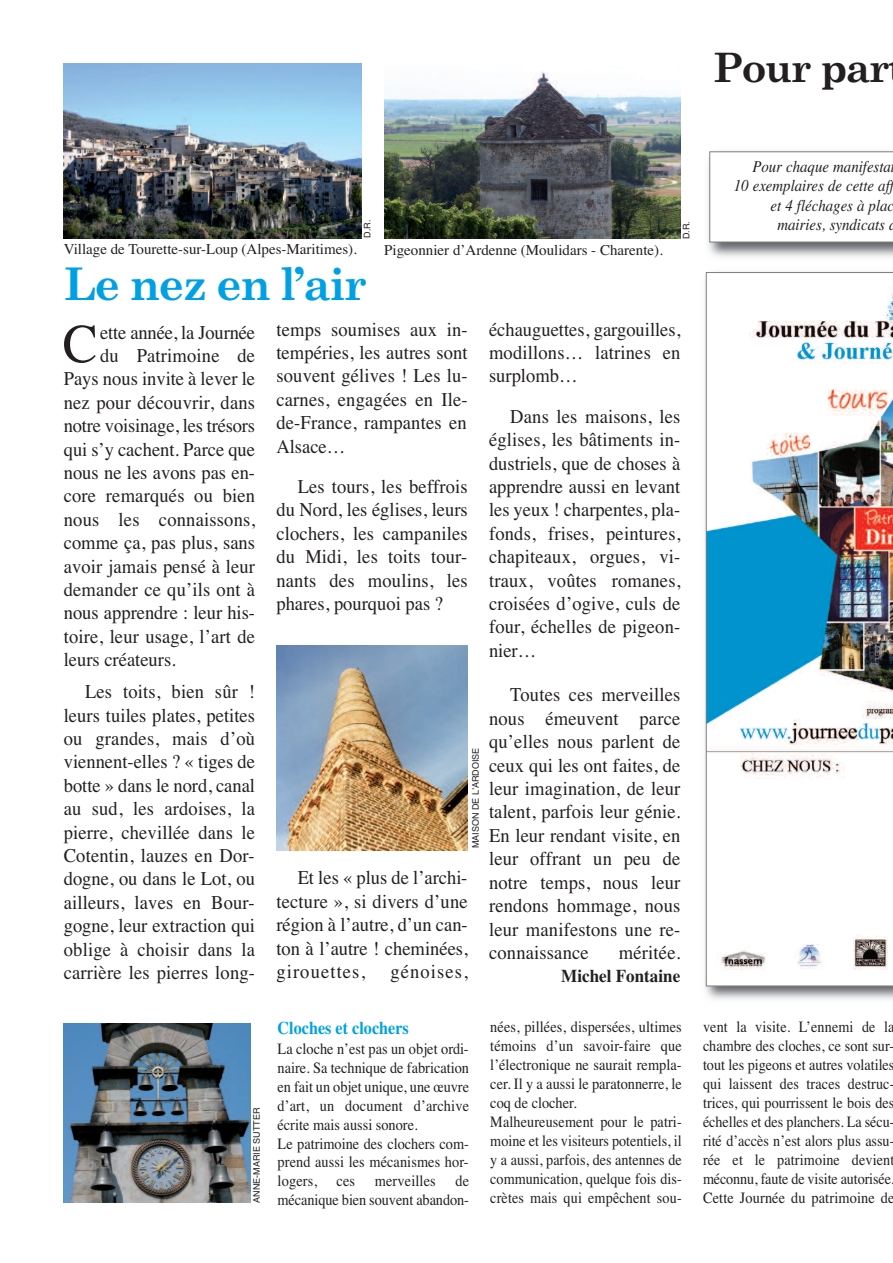
<style>
.page{position:relative;width:893px;height:1263px;background:#fff}
.page>*{position:absolute;margin:0;border:0;box-sizing:border-box;transform-origin:0 0}
.t1{font:54.75px "Times";color:#231f20;scale:.95 1}
.t2{font:700 45px "Century Schoolbook";letter-spacing:-.04em;color:#00a1e4}
.t3{font:700 40.5px "Century Schoolbook";letter-spacing:-.04em;color:#231f20}
.t4{font:19.5px/23.4px "Times";letter-spacing:.01em;color:#231f20;text-align:justify;scale:.95 1}
.t5{font:19.5px "Times";letter-spacing:-.01em;color:#231f20;scale:.95 1}
.t6{font:19.5px "Times";letter-spacing:.06em;color:#231f20;scale:.95 1}
.t7{font:700 18px "Times";color:#00a1e4;scale:.9 1}
.t8{font:700 18px "Times";color:#231f20;scale:.95 1}
.t9{font:16.5px "Times Italic TT";color:#231f20;scale:.9 1}
.t10{font:15.75px/18.9px "Times";color:#231f20;scale:.91 1}
.t11{font:15.75px/18.9px "Times";color:#231f20;scale:.9 1}
.t12{font:15px "Times";color:#231f20}
.t13{font:9px "Helvetica";color:#231f20}
</style>
<div class="page">
<img style="left:64px;top:64px;width:298px;height:175px">
<img style="left:705px;top:272px;width:188px;height:728px">
<img style="left:706px;top:272px;width:187px;height:714px">
<img style="left:708px;top:161px;width:185px;height:96px">
<svg style="left:709px;top:151px;width:184px;height:91px"></svg>
<img style="left:64px;top:1023px;width:186px;height:179px">
<img style="left:276px;top:646px;width:191px;height:204px">
<img style="left:385px;top:72px;width:295px;height:167px">
<h3 class="t3" style="left:713px;top:44px;width:179px">Pour par</h3>
<p class="t13" style="left:362px;top:238px;width:20px;rotate:-90deg">D.R.</p>
<p class="t13" style="left:681px;top:239px;width:20px;rotate:-90deg">D.R.</p>
<p class="t12" style="left:64px;top:240px;width:295px">Village de Tourette-sur-Loup (Alpes-Maritimes).</p>
<p class="t12" style="left:384px;top:241px;width:280px">Pigeonnier d’Ardenne (Moulidars - Charente).</p>
<h2 class="t2" style="left:64px;top:258px;width:305px">Le nez en l’air</h2>
<h1 class="t1" style="left:63px;top:311px;width:38px">C</h1>
<p class="t4" style="left:100px;top:320px;width:165px">ette année, la Journée</p>
<p class="t4" style="left:100px;top:344px;width:165px">du Patrimoine de</p>
<p class="t4" style="left:64px;top:367px;width:203px">Pays nous invite à lever le</p>
<p class="t4" style="left:64px;top:390px;width:203px">nez pour découvrir, dans</p>
<p class="t5" style="left:64px;top:414px;width:203px">notre voisinage, les trésors</p>
<p class="t4" style="left:64px;top:437px;width:203px">qui s’y cachent. Parce que</p>
<p class="t4" style="left:64px;top:461px;width:203px">nous ne les avons pas en-</p>
<p class="t4" style="left:64px;top:484px;width:203px">core remarqués ou bien</p>
<p class="t4" style="left:64px;top:507px;width:203px">nous les connaissons,</p>
<p class="t4" style="left:64px;top:531px;width:203px">comme ça, pas plus, sans</p>
<p class="t4" style="left:64px;top:554px;width:203px">avoir jamais pensé à leur</p>
<p class="t4" style="left:64px;top:578px;width:203px">demander ce qu’ils ont à</p>
<p class="t4" style="left:64px;top:601px;width:203px">nous apprendre : leur his-</p>
<p class="t4" style="left:64px;top:624px;width:203px">toire, leur usage, l’art de</p>
<p class="t4" style="left:64px;top:648px;width:120px">leurs créateurs.</p>
<p class="t4" style="left:64px;top:680px;width:203px;text-indent:21px">Les toits, bien sûr ! leurs tuiles plates, petites ou grandes, mais d’où viennent-elles ? « tiges de botte » dans le nord, canal au sud, les ardoises, la pierre, chevillée dans le Cotentin, lauzes en Dor&shy;dogne, ou dans le Lot, ou ailleurs, laves en Bour&shy;gogne, leur extraction qui oblige à choisir dans la carrière les pierres long-</p>
<p class="t4" style="left:276px;top:317px;width:203px">temps soumises aux in&shy;tempéries, les autres sont souvent gélives ! Les lu&shy;carnes, engagées en Ile&shy;de-France, rampantes en Alsace…</p>
<p class="t4" style="left:276px;top:474px;width:203px;text-indent:21px">Les tours, les beffrois du Nord, les églises, leurs clochers, les campaniles du Midi, les toits tour&shy;nants des moulins, les phares, pourquoi pas ?</p>
<p class="t13" style="left:471px;top:848px;width:102px;rotate:-90deg">MAISON DE LʼARDOISE</p>
<p class="t4" style="left:276px;top:866px;width:203px;text-indent:21px">Et les « plus de l’archi&shy;tecture », si divers d’une région à l’autre, d’un can&shy;ton à l’autre ! cheminées, girouettes,</p>
<p class="t6" style="left:390px;top:960px;width:83px">génoises,</p>
<p class="t4" style="left:489px;top:317px;width:203px">échauguettes, gargouilles, modillons… latrines en surplomb…</p>
<p class="t4" style="left:489px;top:404px;width:203px;text-indent:21px">Dans les maisons, les églises, les bâtiments in&shy;dustriels, que de choses à apprendre aussi en levant les yeux ! charpentes, pla&shy;fonds, frises, peintures, chapiteaux, orgues, vi&shy;traux, voûtes romanes, croisées d’ogive, culs de four, échelles de pigeon&shy;nier…</p>
<p class="t4" style="left:489px;top:683px;width:203px;text-indent:21px">Toutes ces merveilles nous émeuvent parce qu’elles nous parlent de ceux qui les ont faites, de leur imagination, de leur talent, parfois leur génie.<br>En leur rendant visite, en leur offrant un peu de notre temps, nous leur rendons hommage, nous leur manifestons une re&shy;connaissance</p>
<p class="t4" style="left:619px;top:940px;width:66px">méritée.</p>
<p class="t8" style="left:561px;top:965px;width:127px">Michel Fontaine</p>
<p class="t9" style="left:752px;top:156px;width:155px">Pour chaque manifesta</p>
<p class="t9" style="left:734px;top:176px;width:179px">10 exemplaires de cette aff</p>
<p class="t9" style="left:771px;top:195px;width:139px">et 4 fléchages à plac</p>
<p class="t9" style="left:777px;top:215px;width:121px">mairies, syndicats</p>
<p class="t13" style="left:251px;top:1202px;width:97px;rotate:-90deg">ANNE-MARIE SUTTER</p>
<p class="t7" style="left:278px;top:1017px;width:147px">Cloches et clochers</p>
<p class="t10" style="left:278px;top:1039px;width:212px">La cloche n’est pas un objet ordi&shy;naire. Sa technique de fabrication en fait un objet unique, une œuvre d’art, un document d’archive écrite mais aussi sonore.<br>Le patrimoine des clochers com&shy;prend aussi les mécanismes hor&shy;logers, ces merveilles de mécanique bien souvent abandon-</p>
<p class="t10" style="left:490px;top:1017px;width:212px">nées, pillées, dispersées, ultimes témoins d’un savoir-faire que l’électronique ne saurait rempla&shy;cer. Il y a aussi le paratonnerre, le coq de clocher.<br>Malheureusement pour le patri&shy;moine et les visiteurs potentiels, il y a aussi, parfois, des antennes de communication, quelque fois dis&shy;crètes mais qui empêchent sou-</p>
<p class="t11" style="left:703px;top:1017px;width:214px">vent la visite. L’ennemi de la chambre des cloches, ce sont sur&shy;tout les pigeons et autres volatiles qui laissent des traces destruc&shy;trices, qui pourrissent le bois des échelles et des planchers. La sécu&shy;rité d’accès n’est alors plus assu&shy;rée et le patrimoine devient méconnu, faute de visite autorisée Cette Journée du patrimoine de</p>
</div>
